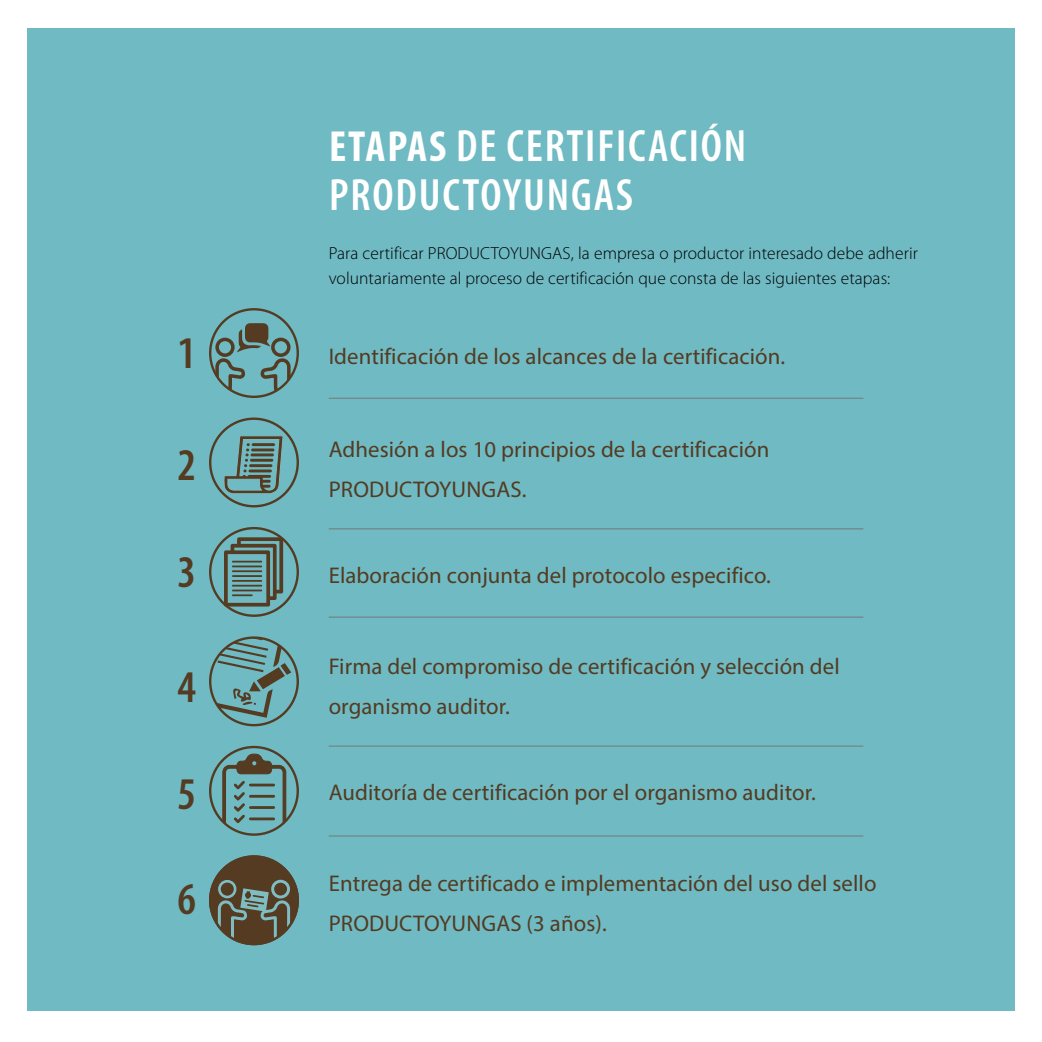
<style>
.page{position:relative;width:1042px;height:1042px;background:#fff}
.page>*{position:absolute;margin:0;border:0;box-sizing:border-box;transform-origin:0 0}
.t1{font:600 condensed 45.5px/49px "Myriad Pro";letter-spacing:.04em;color:#fff}
.t2{font:600 condensed 45.5px "Myriad Pro";color:#543b22}
.t3{font:22.75px/40.2px "Myriad Pro";letter-spacing:.005em;color:#543b22}
.t4{font:300 17.5px/24.5px "Myriad Pro";letter-spacing:.005em;color:#000}
.s1{font-weight:700;font-size:43.75px}
</style>
<div class="page">
<div style="left:27px;top:29px;width:987px;height:982px;background:#6fbac3"></div>
<div style="left:209px;top:855px;width:90px;height:90px;background:#543b22;border-radius:50%"></div>
<svg style="left:214px;top:323px;width:78px;height:74px"></svg>
<div style="left:209px;top:308px;width:90px;height:90px;border:2px solid #543b22;border-radius:50%"></div>
<div style="left:209px;top:417px;width:90px;height:90px;border:2px solid #543b22;border-radius:50%"></div>
<div style="left:209px;top:527px;width:90px;height:90px;border:2px solid #543b22;border-radius:50%"></div>
<svg style="left:210px;top:639px;width:81px;height:79px"></svg>
<div style="left:209px;top:636px;width:90px;height:90px;border:2px solid #543b22;border-radius:50%"></div>
<svg style="left:222px;top:753px;width:65px;height:81px"></svg>
<div style="left:209px;top:746px;width:90px;height:90px;border:2px solid #543b22;border-radius:50%"></div>
<div style="left:218px;top:880px;width:18px;height:18px;border:3px solid #7ebec3;border-radius:50%"></div>
<div style="left:271px;top:880px;width:19px;height:18px;border:3px solid #7ebec3;border-radius:50%"></div>
<svg style="left:216px;top:888px;width:76px;height:56px"></svg>
<div style="left:209px;top:855px;width:90px;height:90px;border:2px solid #543b22;border-radius:50%"></div>
<svg style="left:223px;top:436px;width:61px;height:58px"></svg>
<svg style="left:224px;top:537px;width:59px;height:69px"></svg>
<hr style="left:329px;top:398px;width:534px;height:1px;background:#777776">
<hr style="left:329px;top:528px;width:534px;height:1px;background:#777776">
<hr style="left:329px;top:617px;width:534px;height:1px;background:#777776">
<hr style="left:329px;top:746px;width:534px;height:1px;background:#777776">
<hr style="left:329px;top:835px;width:534px;height:1px;background:#777776">
<h1 class="t2" style="left:177px;top:328px;width:20px">1</h1>
<h1 class="t2" style="left:177px;top:440px;width:20px">2</h1>
<h1 class="t2" style="left:177px;top:547px;width:20px">3</h1>
<h1 class="t2" style="left:177px;top:662px;width:20px">4</h1>
<h1 class="t2" style="left:177px;top:769px;width:20px">5</h1>
<h1 class="t2" style="left:177px;top:874px;width:20px">6</h1>
<h1 class="t1" style="left:329px;top:122px;width:419px"><span class="s1">ETAPAS</span> DE CERTIFICACIÓN<br>PRODUCTOYUNGAS</h1>
<p class="t4" style="left:329px;top:241px;width:591px">Para certificar PRODUCTOYUNGAS, la empresa o productor interesado debe adherir voluntariamente al proceso de certificación que consta de las siguientes etapas:</p>
<p class="t3" style="left:329px;top:336px;width:458px">Identificación de los alcances de la certificación.</p>
<p class="t3" style="left:329px;top:429px;width:442px">Adhesión a los 10 principios de la certificación<br>PRODUCTOYUNGAS.</p>
<p class="t3" style="left:329px;top:555px;width:444px">Elaboración conjunta del protocolo especifico.</p>
<p class="t3" style="left:329px;top:646px;width:512px">Firma del compromiso de certificación y selección del organismo auditor.</p>
<p class="t3" style="left:329px;top:772px;width:489px">Auditoría de certificación por el organismo auditor.</p>
<p class="t3" style="left:329px;top:863px;width:549px">Entrega de certificado e implementación del uso del sello<br>PRODUCTOYUNGAS (3 años).</p>
</div>
